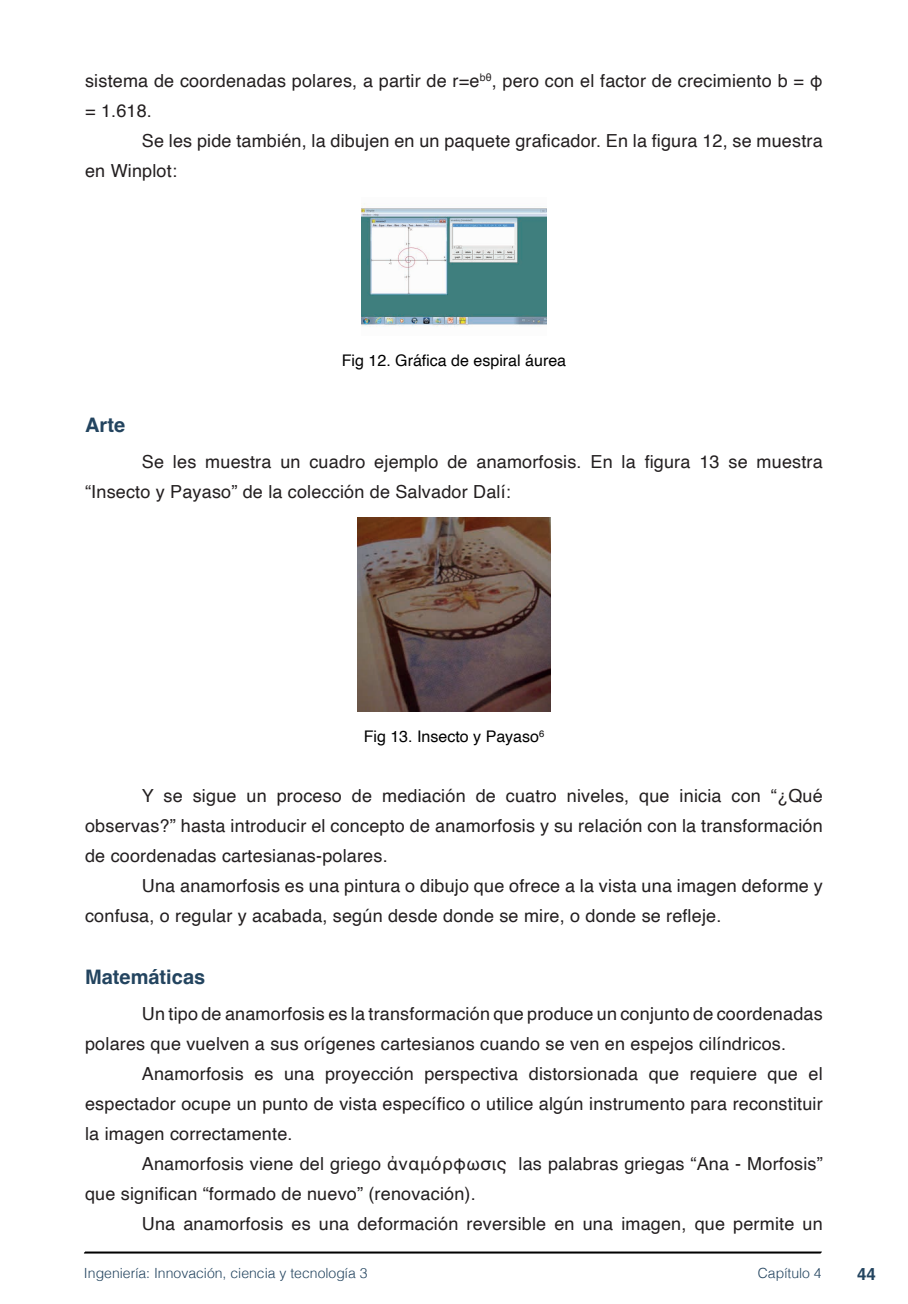
<style>
.page{position:relative;width:908px;height:1304px;background:#fff}
.page>*{position:absolute;margin:0;border:0;box-sizing:border-box;transform-origin:0 0}
.t1{font:700 20px "Helvetica";color:#23445f}
.t2{font:18px/30px "Helvetica";letter-spacing:.01em;color:#231f20}
.t3{font:700 16.8px "Helvetica";color:#23445f}
.t4{font:16px "Helvetica";color:#000}
.t5{font:300 14px "Helvetica";color:#23445f}
</style>
<div class="page">
<svg style="left:84px;top:1251px;width:737px;height:3px;background:#515151"></svg>
<img style="left:361px;top:203px;width:185px;height:124px">
<img style="left:358px;top:518px;width:191px;height:193px">
<p class="t2" style="left:85px;top:66px;width:738px">sistema de coordenadas polares, a partir de r=e<sup>b</sup><sup>θ</sup>, pero con el factor de crecimiento b = φ = 1.618.</p>
<p class="t2" style="left:85px;top:126px;width:738px;text-indent:57px">Se les pide también, la dibujen en un paquete graficador. En la figura 12, se muestra en Winplot:</p>
<p class="t4" style="left:341px;top:348px;width:226px">Fig 12. Gráfica de espiral áurea</p>
<p class="t1" style="left:85px;top:413px;width:41px">Arte</p>
<p class="t2" style="left:85px;top:447px;width:738px;text-indent:57px">Se les muestra un cuadro ejemplo de anamorfosis. En la figura 13 se muestra “Insecto y Payaso” de la colección de Salvador Dalí:</p>
<p class="t4" style="left:363px;top:724px;width:182px">Fig 13. Insecto y Payaso<sup>6</sup></p>
<p class="t2" style="left:85px;top:781px;width:738px;text-align:justify;text-indent:57px">Y se sigue un proceso de mediación de cuatro niveles, que inicia con “¿Qué observas?” hasta introducir el concepto de anamorfosis y su relación con la transformación de coordenadas cartesianas-polares.</p>
<p class="t2" style="left:85px;top:871px;width:738px;text-indent:57px">Una anamorfosis es una pintura o dibujo que ofrece a la vista una imagen deforme y confusa, o regular y acabada, según desde donde se mire, o donde se refleje.</p>
<p class="t1" style="left:85px;top:965px;width:122px">Matemáticas</p>
<p class="t2" style="left:85px;top:999px;width:738px;text-indent:57px">Un tipo de anamorfosis es la transformación que produce un conjunto de coordenadas polares que vuelven a sus orígenes cartesianos cuando se ven en espejos cilíndricos.</p>
<p class="t2" style="left:85px;top:1059px;width:738px;text-align:justify;text-indent:57px">Anamorfosis es una proyección perspectiva distorsionada que requiere que el espectador ocupe un punto de vista específico o utilice algún instrumento para reconstituir la imagen correctamente.</p>
<p class="t2" style="left:85px;top:1149px;width:738px;text-indent:57px">Anamorfosis viene del griego ἀναμόρφωσις las palabras griegas “Ana - Morfosis” que significan “formado de nuevo” (renovación).</p>
<p class="t2" style="left:142px;top:1209px;width:682px">Una anamorfosis es una deformación reversible en una imagen, que permite un</p>
<p class="t5" style="left:84px;top:1261px;width:285px">Ingeniería: Innovación, ciencia y tecnología 3</p>
<p class="t5" style="left:757px;top:1261px;width:65px">Capítulo 4</p>
<p class="t3" style="left:856px;top:1264px;width:20px">44</p>
</div>
